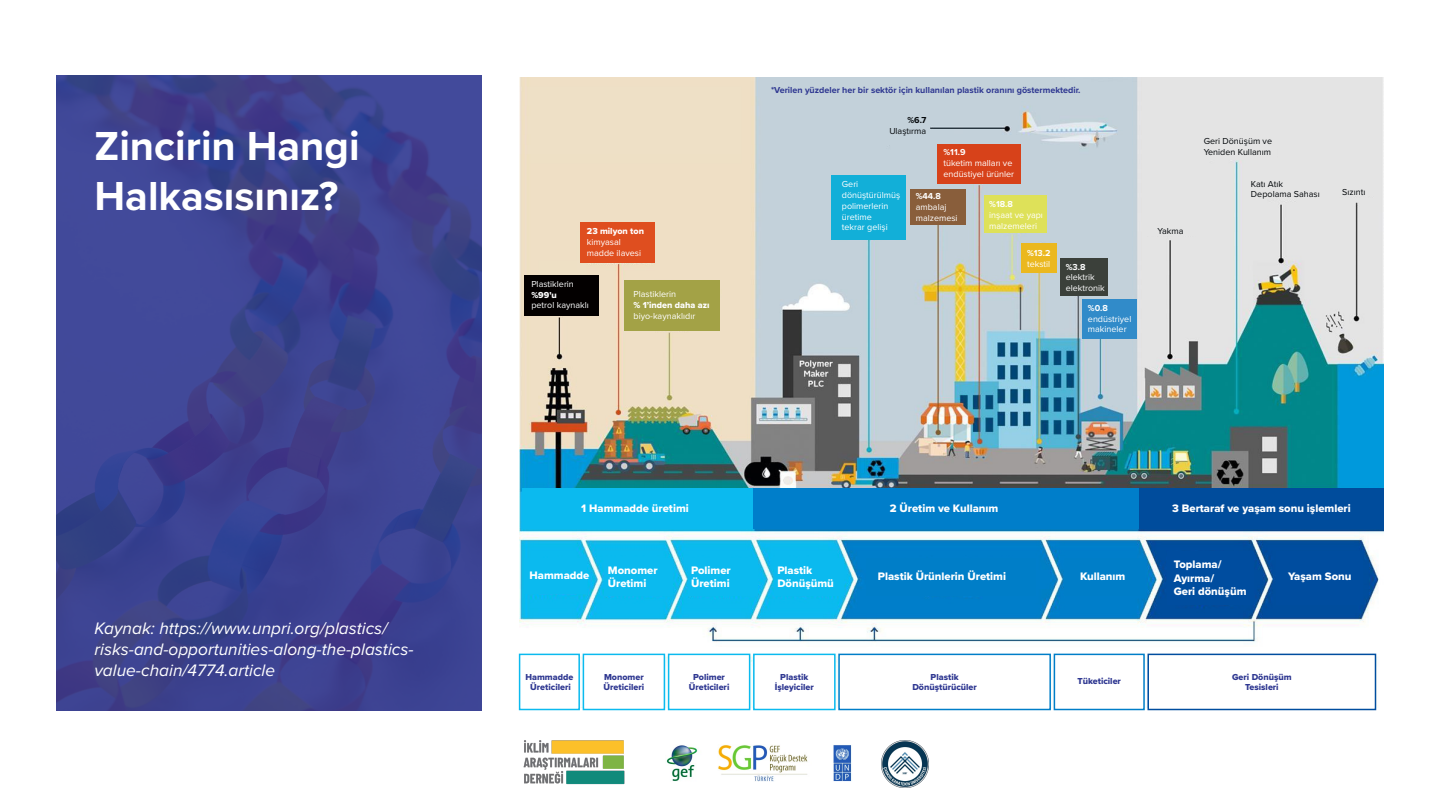
<style>
.page{position:relative;width:1440px;height:810px;background:#fff}
.page>*{position:absolute;margin:0;border:0;box-sizing:border-box;transform-origin:0 0}
.t1{font:700 42px/50.4px "Proxima Nova";color:#fff}
.t2{font:italic 17.25px/20.7px "Proxima Nova";color:#fff}
.t3{font:11.25px/13.5px "Proxima Nova Extrabld";color:#fff}
.t4{font:9px/10.8px "Proxima Nova";color:#fff}
.t5{font:9px/10.8px "Proxima Nova Extrabld";color:#2e3791;text-align:center}
.t6{font:700 9px "Proxima Nova";color:#2e3791}
.t7{font:9px/10.8px "Proxima Nova";color:#020609}
.t8{font:9px "Proxima Nova Extrabld";color:#fff}
.t9{font:700 9px "Proxima Nova";color:#fff}
.t10{font:700 9px "Proxima Nova";color:#020609}
</style>
<div class="page">
<img style="left:523px;top:740px;width:102px;height:45px">
<img style="left:666px;top:744px;width:186px;height:38px">
<img style="left:881px;top:741px;width:47px;height:47px">
<svg style="left:56px;top:75px;width:426px;height:635px;fill:#3f4392"></svg>
<img style="left:519px;top:78px;width:865px;height:630px">
<div style="left:758px;top:79px;width:333px;height:19px;background:#c3d1da"></div>
<div style="left:524px;top:275px;width:75px;height:41px;background:#030000"></div>
<div style="left:580px;top:223px;width:75px;height:40px;background:#df4e1f"></div>
<div style="left:831px;top:175px;width:75px;height:65px;background:#12afd8"></div>
<div style="left:910px;top:189px;width:56px;height:36px;background:#895e3b"></div>
<div style="left:984px;top:196px;width:62px;height:37px;background:#dee159"></div>
<div style="left:938px;top:144px;width:83px;height:40px;background:#d7421a"></div>
<div style="left:624px;top:280px;width:96px;height:51px;background:#a3a246"></div>
<div style="left:522px;top:488px;width:232px;height:41px;background:#0bbaef"></div>
<div style="left:1139px;top:488px;width:245px;height:41px;background:#004c9c"></div>
<div style="left:754px;top:488px;width:385px;height:41px;background:#007eca"></div>
<div style="left:847px;top:110px;width:83px;height:35px;background:#c3d1da"></div>
<div style="left:1145px;top:200px;width:83px;height:36px;background:#e4e4e4"></div>
<div style="left:1193px;top:124px;width:83px;height:36px;background:#e4e4e4"></div>
<div style="left:1254px;top:178px;width:54px;height:21px;background:#e4e4e4"></div>
<div style="left:1048px;top:243px;width:61px;height:49px;background:#c3d1da"></div>
<div style="left:1022px;top:243px;width:35px;height:30px;background:#ebb81f"></div>
<div style="left:1060px;top:258px;width:48px;height:38px;background:#3b403a"></div>
<div style="left:1083px;top:299px;width:54px;height:40px;background:#318bc9"></div>
<div style="left:1334px;top:176px;width:42px;height:20px;background:#e4e4e4"></div>
<div style="left:524px;top:558px;width:62px;height:36px;background:#0bbaef"></div>
<div style="left:604px;top:558px;width:69px;height:38px;background:#0bbaef"></div>
<div style="left:688px;top:558px;width:70px;height:38px;background:#0bbaef"></div>
<div style="left:774px;top:558px;width:70px;height:38px;background:#0bbaef"></div>
<div style="left:867px;top:558px;width:169px;height:38px;background:#007ec8"></div>
<div style="left:1065px;top:558px;width:80px;height:38px;background:#007ec8"></div>
<div style="left:1167px;top:551px;width:87px;height:53px;background:#004d9f"></div>
<div style="left:1276px;top:551px;width:87px;height:53px;background:#004d9f"></div>
<div style="left:519px;top:654px;width:61px;height:56px;background:#fff;border:2px solid #0bbaef"></div>
<div style="left:583px;top:654px;width:82px;height:56px;background:#fff;border:2px solid #0bbaef"></div>
<div style="left:668px;top:654px;width:82px;height:56px;background:#fff;border:2px solid #0bbaef"></div>
<div style="left:753px;top:654px;width:83px;height:56px;background:#fff;border:2px solid #0bbaef"></div>
<div style="left:838px;top:654px;width:213px;height:56px;background:#fff;border:2px solid #007ec8"></div>
<div style="left:1054px;top:654px;width:91px;height:56px;background:#fff;border:2px solid #007ec8"></div>
<div style="left:1148px;top:654px;width:228px;height:56px;background:#fff;border:2px solid #004d9f"></div>
<h1 class="t1" style="left:94px;top:119px;width:267px">Zincirin Hangi<br>Halkasısınız?</h1>
<h2 class="t2" style="left:94px;top:618px;width:321px">Kaynak: https://www.unpri.org/plastics/ risks-and-opportunities-along-the-plastics&shy;value-chain/4774.article</h2>
<p class="t6" style="left:771px;top:83px;width:311px">*Verilen yüzdeler her bir sektör için kullanılan plastik oranını göstermektedir.</p>
<p class="t8" style="left:587px;top:225px;width:59px">23 milyon ton</p>
<p class="t4" style="left:587px;top:236px;width:56px">kimyasal madde ilavesi</p>
<p class="t4" style="left:531px;top:278px;width:44px">Plastiklerin</p>
<p class="t8" style="left:531px;top:288px;width:27px">%99'u</p>
<p class="t4" style="left:531px;top:300px;width:59px">petrol kaynaklı</p>
<p class="t4" style="left:634px;top:288px;width:44px">Plastiklerin</p>
<p class="t8" style="left:634px;top:298px;width:77px">% 1’inden daha azı</p>
<p class="t4" style="left:634px;top:310px;width:63px">biyo-kaynaklıdır</p>
<p class="t10" style="left:907px;top:114px;width:20px">%6.7</p>
<p class="t7" style="left:889px;top:125px;width:38px">Ulaştırma</p>
<p class="t9" style="left:944px;top:146px;width:23px">%11.9</p>
<p class="t4" style="left:944px;top:157px;width:72px">tüketim malları ve endüstiyel ürünler</p>
<p class="t4" style="left:842px;top:178px;width:60px">Geri dönüştürülmüş polimerlerin üretime<br>tekrar gelişi</p>
<p class="t9" style="left:916px;top:190px;width:27px">%44.8</p>
<p class="t4" style="left:916px;top:201px;width:43px">ambalaj malzemesi</p>
<p class="t9" style="left:989px;top:198px;width:25px">%18.8</p>
<p class="t4" style="left:989px;top:209px;width:55px">inşaat ve yapı malzemeleri</p>
<p class="t9" style="left:1027px;top:246px;width:25px">%13.2</p>
<p class="t4" style="left:1027px;top:258px;width:25px">tekstil</p>
<p class="t9" style="left:1066px;top:260px;width:21px">%3.8</p>
<p class="t4" style="left:1066px;top:272px;width:41px">elektrik elektronik</p>
<p class="t9" style="left:1088px;top:301px;width:21px">%0.8</p>
<p class="t4" style="left:1088px;top:313px;width:45px">endüstriyel makineler</p>
<p class="t7" style="left:1158px;top:225px;width:27px">Yakma</p>
<p class="t7" style="left:1204px;top:136px;width:70px">Geri Dönüşüm ve<br>Yeniden Kullanım</p>
<p class="t7" style="left:1251px;top:178px;width:70px">Katı Atık<br>Depolama Sahası</p>
<p class="t7" style="left:1342px;top:187px;width:25px">Sızıntı</p>
<p class="t3" style="left:581px;top:501px;width:109px">1 Hammadde üretimi</p>
<p class="t3" style="left:890px;top:501px;width:110px">2 Üretim ve Kullanım</p>
<p class="t3" style="left:1172px;top:501px;width:180px">3 Bertaraf ve yaşam sonu işlemleri</p>
<p class="t3" style="left:530px;top:568px;width:61px">Hammadde</p>
<p class="t3" style="left:608px;top:563px;width:51px">Monomer<br>Üretimi</p>
<p class="t3" style="left:691px;top:563px;width:41px">Polimer<br>Üretimi</p>
<p class="t3" style="left:777px;top:563px;width:58px">Plastik<br>Dönüşümü</p>
<p class="t3" style="left:878px;top:569px;width:130px">Plastik Ürünlerin Üretimi</p>
<p class="t3" style="left:1080px;top:569px;width:47px">Kullanım</p>
<p class="t3" style="left:1174px;top:557px;width:74px">Toplama/<br>Ayırma/<br>Geri dönüşüm</p>
<p class="t3" style="left:1288px;top:569px;width:65px">Yaşam Sonu</p>
<p class="t5" style="left:525px;top:671px;width:49px">Hammadde<br>Üreticileri</p>
<p class="t5" style="left:604px;top:671px;width:42px;text-align:left">Monomer<br>Üreticileri</p>
<p class="t5" style="left:689px;top:671px;width:42px">Polimer<br>Üreticileri</p>
<p class="t5" style="left:775px;top:671px;width:41px">Plastik<br>İşleyiciler</p>
<p class="t5" style="left:912px;top:671px;width:66px">Plastik<br>Dönüştürücüler</p>
<p class="t5" style="left:1232px;top:671px;width:61px">Geri Dönüşüm<br>Tesisleri</p>
<p class="t5" style="left:1077px;top:676px;width:45px">Tüketiciler</p>
</div>
